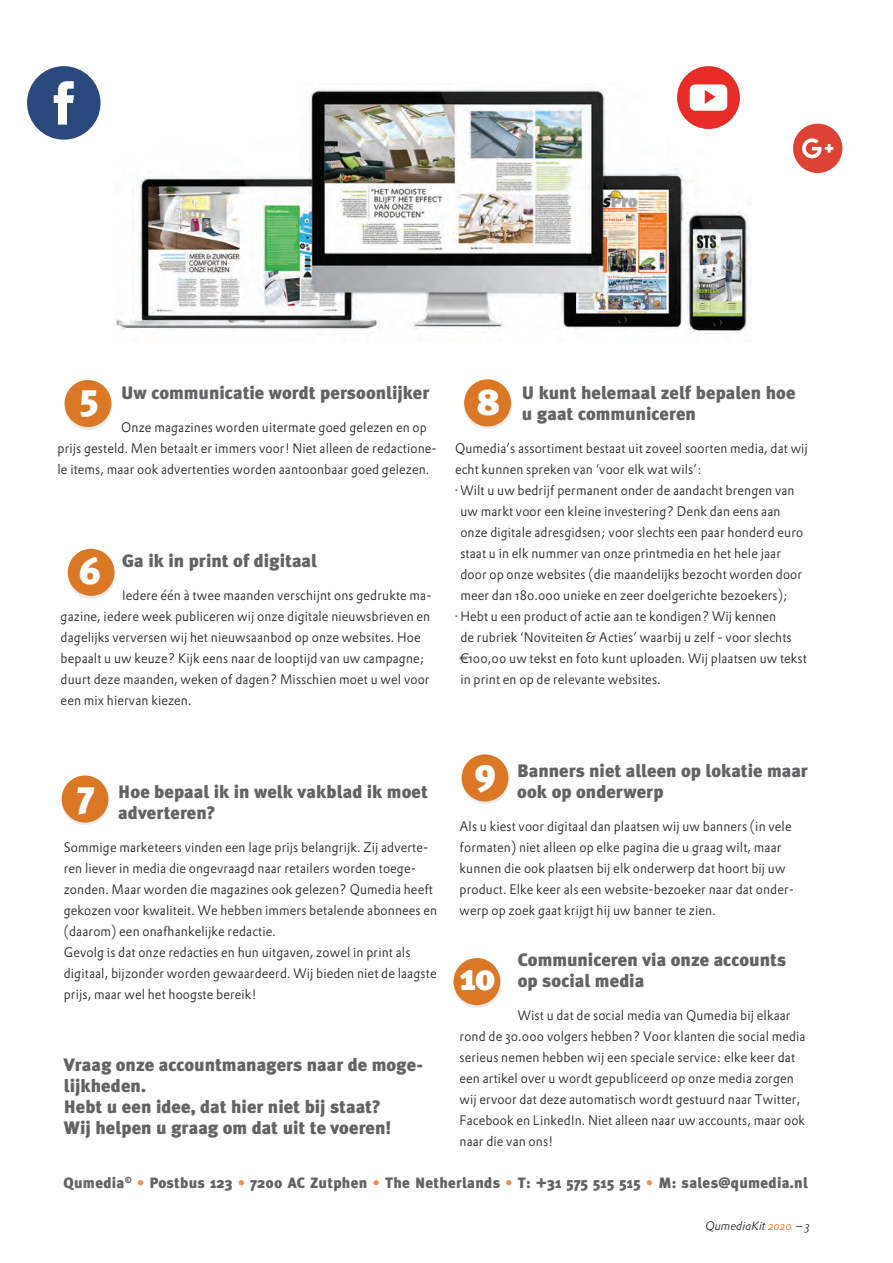
<style>
.page{position:relative;width:893px;height:1263px;background:#fff}
.page>*{position:absolute;margin:0;border:0;box-sizing:border-box;transform-origin:0 0}
.t1{font:900 37.35px "Meta Plus";color:#fff}
.t2{font:900 18px/21px "Meta Plus";color:#636366}
.t3{font:900 15px "Meta Plus";letter-spacing:.02em;color:#636366}
.t4{font:13.5px/21px "DTL Prokyon ST Light";letter-spacing:.01em;color:#231f20;scale:.94 1}
.t5{font:italic 12px "DTL Prokyon ST Light";color:#231f20}
.s1{color:#f68f50}
.s2{color:#f36c21}
</style>
<div class="page">
<div style="left:67px;top:550px;width:48px;height:49px;background:#231f20;opacity:.1"></div>
<div style="left:68px;top:549px;width:47px;height:47px;background:#db7826;border-radius:50%"></div>
<div style="left:461px;top:756px;width:48px;height:48px;background:#231f20;opacity:.1"></div>
<div style="left:462px;top:754px;width:46px;height:47px;background:#db7826;border-radius:50%"></div>
<div style="left:61px;top:777px;width:48px;height:48px;background:#231f20;opacity:.1"></div>
<div style="left:62px;top:775px;width:46px;height:47px;background:#db7826;border-radius:50%"></div>
<div style="left:464px;top:381px;width:48px;height:48px;background:#231f20;opacity:.1"></div>
<div style="left:464px;top:379px;width:47px;height:47px;background:#db7826;border-radius:50%"></div>
<div style="left:64px;top:381px;width:48px;height:49px;background:#231f20;opacity:.1"></div>
<div style="left:65px;top:380px;width:46px;height:47px;background:#db7826;border-radius:50%"></div>
<div style="left:453px;top:959px;width:48px;height:49px;background:#231f20;opacity:.1"></div>
<div style="left:453px;top:958px;width:47px;height:47px;background:#db7826;border-radius:50%"></div>
<div style="left:27px;top:66px;width:74px;height:74px;background:#29497d;border-radius:50%"></div>
<svg style="left:54px;top:81px;width:20px;height:44px"></svg>
<img style="left:116px;top:84px;width:634px;height:251px">
<div style="left:793px;top:124px;width:49px;height:49px;background:#dc4334;border-radius:50%"></div>
<svg style="left:802px;top:138px;width:31px;height:20px"></svg>
<div style="left:677px;top:66px;width:63px;height:63px;background:#e72c27;border-radius:50%"></div>
<svg style="left:690px;top:84px;width:37px;height:27px"></svg>
<h2 class="t2" style="left:121px;top:382px;width:310px">Uw communicatie wordt persoonlijker</h2>
<p class="t4" style="left:58px;top:416px;width:405px;text-indent:64px">Onze magazines worden uitermate goed gelezen en op prijs gesteld. Men betaalt er immers voor! Niet alleen de redactione&shy;le items, maar ook advertenties worden aantoonbaar goed gelezen.</p>
<h2 class="t2" style="left:522px;top:382px;width:275px">U kunt helemaal zelf bepalen hoe u gaat communiceren</h2>
<p class="t4" style="left:455px;top:437px;width:377px">Qumedia’s assortiment bestaat uit zoveel soorten media, dat wij</p>
<p class="t4" style="left:455px;top:458px;width:264px">echt kunnen spreken van ‘voor elk wat wils’:</p>
<p class="t4" style="left:455px;top:479px;width:363px">· Wilt u uw bedrijf permanent onder de aandacht brengen van</p>
<p class="t4" style="left:460px;top:501px;width:342px">uw markt voor een kleine investering? Denk dan eens aan</p>
<p class="t4" style="left:460px;top:522px;width:366px">onze digitale adresgidsen; voor slechts een paar honderd euro</p>
<p class="t4" style="left:460px;top:543px;width:343px">staat u in elk nummer van onze printmedia en het hele jaar</p>
<p class="t4" style="left:460px;top:564px;width:365px">door op onze websites (die maandelijks bezocht worden door</p>
<p class="t4" style="left:460px;top:585px;width:350px">meer dan 180.000 unieke en zeer doelgerichte bezoekers);</p>
<p class="t4" style="left:455px;top:606px;width:343px">· Hebt u een product of actie aan te kondigen? Wij kennen</p>
<p class="t4" style="left:460px;top:627px;width:354px">de rubriek ‘Noviteiten &amp; Acties’ waarbij u zelf - voor slechts</p>
<p class="t4" style="left:460px;top:648px;width:370px">€100,00 uw tekst en foto kunt uploaden. Wij plaatsen uw tekst</p>
<p class="t4" style="left:460px;top:669px;width:215px">in print en op de relevante websites.</p>
<h1 class="t1" style="left:80px;top:375px;width:20px">5</h1>
<h1 class="t1" style="left:477px;top:380px;width:25px">8</h1>
<h2 class="t2" style="left:122px;top:550px;width:196px">Ga ik in print of digitaal</h2>
<p class="t4" style="left:61px;top:584px;width:396px;text-indent:62px">Iedere één à twee maanden verschijnt ons gedrukte ma&shy;gazine, iedere week publiceren wij onze digitale nieuwsbrieven en dagelijks verversen wij het nieuwsaanbod op onze websites. Hoe bepaalt u uw keuze? Kijk eens naar de looptijd van uw campagne; duurt deze maanden, weken of dagen? Misschien moet u wel voor een mix hiervan kiezen.</p>
<h1 class="t1" style="left:79px;top:549px;width:23px">6</h1>
<h2 class="t2" style="left:517px;top:760px;width:292px">Banners niet alleen op lokatie maar ook op onderwerp</h2>
<p class="t4" style="left:459px;top:815px;width:357px">Als u kiest voor digitaal dan plaatsen wij uw banners (in vele formaten) niet alleen op elke pagina die u graag wilt, maar kunnen die ook plaatsen bij elk onderwerp dat hoort bij uw product. Elke keer als een website-bezoeker naar dat onder&shy;werp op zoek gaat krijgt hij uw banner te zien.</p>
<h1 class="t1" style="left:474px;top:750px;width:23px">9</h1>
<h2 class="t2" style="left:118px;top:781px;width:311px">Hoe bepaal ik in welk vakblad ik moet adverteren?</h2>
<p class="t4" style="left:64px;top:836px;width:399px">Sommige marketeers vinden een lage prijs belangrijk. Zij adverte&shy;ren liever in media die ongevraagd naar retailers worden toege&shy;zonden. Maar worden die magazines ook gelezen? Qumedia heeft gekozen voor kwaliteit. We hebben immers betalende abonnees en (daarom) een onafhankelijke redactie.<br>Gevolg is dat onze redacties en hun uitgaven, zowel in print als digitaal, bijzonder worden gewaardeerd. Wij bieden niet de laagste prijs, maar wel het hoogste bereik!</p>
<h1 class="t1" style="left:78px;top:772px;width:18px">7</h1>
<h2 class="t2" style="left:518px;top:949px;width:270px">Communiceren via onze accounts op social media</h2>
<p class="t4" style="left:459px;top:1004px;width:370px;text-indent:58px">Wist u dat de social media van Qumedia bij elkaar rond de 30.000 volgers hebben? Voor klanten die social media serieus nemen hebben wij een speciale service: elke keer dat een artikel over u wordt gepubliceerd op onze media zorgen wij ervoor dat deze automatisch wordt gestuurd naar Twitter, Facebook en LinkedIn. Niet alleen naar uw accounts, maar ook naar die van ons!</p>
<h1 class="t1" style="left:460px;top:955px;width:37px">10</h1>
<h2 class="t2" style="left:64px;top:1054px;width:361px">Vraag onze accountmanagers naar de moge&shy;lijkheden.<br>Hebt u een idee, dat hier niet bij staat?<br>Wij helpen u graag om dat uit te voeren!</h2>
<p class="t3" style="left:64px;top:1174px;width:746px">Qumedia<sup>©</sup> <span class="s1">•</span> Postbus 123 <span class="s1">•</span> 7200 AC Zutphen <span class="s1">•</span> The Netherlands <span class="s1">•</span> T: +31 575 515 515 <span class="s1">•</span> M: sales@qumedia.nl</p>
<p class="t5" style="left:706px;top:1218px;width:106px">QumediaKit <span class="s2">2020</span> – 3</p>
</div>
